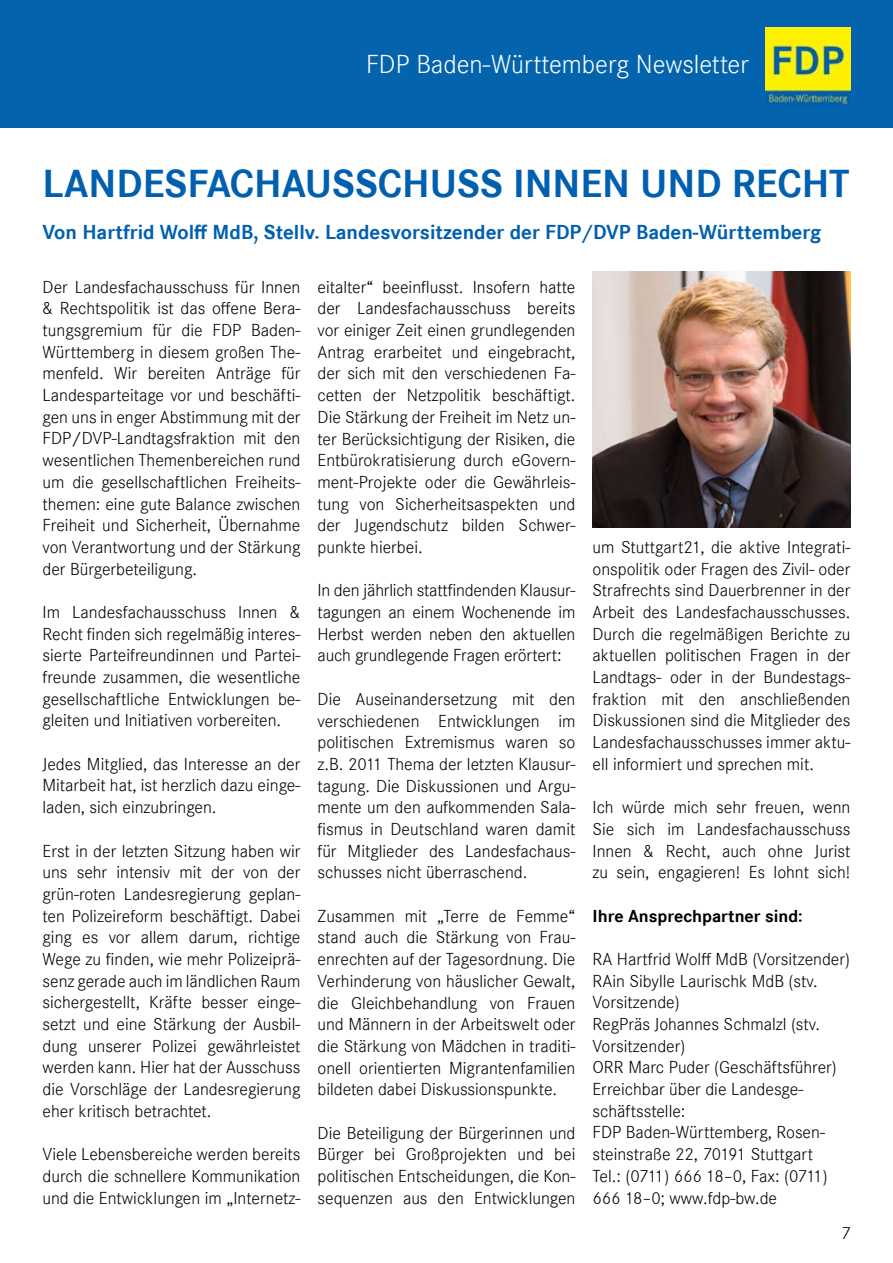
<style>
.page{position:relative;width:893px;height:1263px;background:#fff}
.page>*{position:absolute;margin:0;border:0;box-sizing:border-box;transform-origin:0 0}
.t1{font:700 40.5px "Corporate S";color:#0060af}
.t2{font:27px "Corporate S Ligh";color:#fff}
.t3{font:700 21px "Corporate S";color:#0060af}
.t4{font:18px/21.8px "Corporate S Ligh";color:#000;text-align:justify}
.t5{font:700 18px "Corporate S";color:#000}
</style>
<div class="page">
<div style="left:0;top:0;width:893px;height:128px;background:#0463ad"></div>
<img style="left:765px;top:28px;width:85px;height:77px">
<img style="left:592px;top:271px;width:258px;height:256px">
<h2 class="t2" style="left:366px;top:48px;width:384px">FDP Baden-Württemberg Newsletter</h2>
<h1 class="t1" style="left:43px;top:160px;width:809px">Landesfachausschuss Innen und Recht</h1>
<p class="t3" style="left:43px;top:220px;width:780px">Von Hartfrid Wolff MdB, Stellv. Landesvorsitzender der FDP/DVP Baden-Württemberg</p>
<p class="t4" style="left:43px;top:276px;width:259px">Der Landesfachausschuss für Innen &amp; Rechtspolitik ist das offene Bera&shy;tungsgremium für die FDP Baden-Württemberg in diesem großen The&shy;menfeld. Wir bereiten Anträge für Landesparteitage vor und beschäfti&shy;gen uns in enger Abstimmung mit der FDP/DVP-Landtagsfraktion mit den wesentlichen Themenbereichen rund um die gesellschaftlichen Freiheits&shy;themen: eine gute Balance zwischen Freiheit und Sicherheit, Übernahme von Verantwortung und der Stärkung der Bürgerbeteiligung.</p>
<p class="t4" style="left:43px;top:601px;width:259px">Im Landesfachausschuss Innen &amp; Recht finden sich regelmäßig interes&shy;sierte Parteifreundinnen und Partei&shy;freunde zusammen, die wesentliche gesellschaftliche Entwicklungen be&shy;gleiten und Initiativen vorbereiten.</p>
<p class="t4" style="left:43px;top:753px;width:259px">Jedes Mitglied, das Interesse an der Mitarbeit hat, ist herzlich dazu einge&shy;laden, sich einzubringen.</p>
<p class="t4" style="left:43px;top:840px;width:259px">Erst in der letzten Sitzung haben wir uns sehr intensiv mit der von der grün-roten Landesregierung geplan&shy;ten Polizeireform beschäftigt. Dabei ging es vor allem darum, richtige Wege zu finden, wie mehr Polizeiprä&shy;senz gerade auch im ländlichen Raum sichergestellt, Kräfte besser einge&shy;setzt und eine Stärkung der Ausbil&shy;dung unserer Polizei gewährleistet werden kann. Hier hat der Ausschuss die Vorschläge der Landesregierung eher kritisch betrachtet.</p>
<p class="t4" style="left:43px;top:1143px;width:259px">Viele Lebensbereiche werden bereits durch die schnellere Kommunikation und die Entwicklungen im „Internetz-</p>
<p class="t4" style="left:317px;top:276px;width:259px">eitalter“ beeinflusst. Insofern hatte der Landesfachausschuss bereits vor einiger Zeit einen grundlegenden Antrag erarbeitet und eingebracht, der sich mit den verschiedenen Fa&shy;cetten der Netzpolitik beschäftigt.<br>Die Stärkung der Freiheit im Netz un&shy;ter Berücksichtigung der Risiken, die Entbürokratisierung durch eGovern&shy;ment-Projekte oder die Gewährleis&shy;tung von Sicherheitsaspekten und der Jugendschutz bilden Schwer&shy;punkte hierbei.</p>
<p class="t4" style="left:317px;top:580px;width:259px">In den jährlich stattfindenden Klausur&shy;tagungen an einem Wochenende im Herbst werden neben den aktuellen auch grundlegende Fragen erörtert:</p>
<p class="t4" style="left:317px;top:688px;width:259px">Die Auseinandersetzung mit den verschiedenen Entwicklungen im politischen Extremismus waren so z.B. 2011 Thema der letzten Klausur&shy;tagung. Die Diskussionen und Argu&shy;mente um den aufkommenden Sala&shy;fismus in Deutschland waren damit für Mitglieder des Landesfachaus&shy;schusses nicht überraschend.</p>
<p class="t4" style="left:317px;top:905px;width:259px">Zusammen mit „Terre de Femme“ stand auch die Stärkung von Frau&shy;enrechten auf der Tagesordnung. Die Verhinderung von häuslicher Gewalt, die Gleichbehandlung von Frauen und Männern in der Arbeitswelt oder die Stärkung von Mädchen in traditi&shy;onell orientierten Migrantenfamilien bildeten dabei Diskussionspunkte.</p>
<p class="t4" style="left:317px;top:1122px;width:259px">Die Beteiligung der Bürgerinnen und Bürger bei Großprojekten und bei politischen Entscheidungen, die Kon&shy;sequenzen aus den Entwicklungen</p>
<p class="t4" style="left:592px;top:536px;width:259px">um Stuttgart21, die aktive Integrati&shy;onspolitik oder Fragen des Zivil- oder Strafrechts sind Dauerbrenner in der Arbeit des Landesfachausschusses.<br>Durch die regelmäßigen Berichte zu aktuellen politischen Fragen in der Landtags- oder in der Bundestags&shy;fraktion mit den anschließenden Diskussionen sind die Mitglieder des Landesfachausschusses immer aktu&shy;ell informiert und sprechen mit.</p>
<p class="t4" style="left:592px;top:796px;width:259px">Ich würde mich sehr freuen, wenn Sie sich im Landesfachausschuss Innen &amp; Recht, auch ohne Jurist zu sein, engagieren! Es lohnt sich!</p>
<p class="t5" style="left:592px;top:905px;width:212px">Ihre Ansprechpartner sind:</p>
<p class="t4" style="left:592px;top:948px;width:259px;text-align:left">RA Hartfrid Wolff MdB (Vorsitzender)<br>RAin Sibylle Laurischk MdB (stv.<br>Vorsitzende)<br>RegPräs Johannes Schmalzl (stv.<br>Vorsitzender)<br>ORR Marc Puder (Geschäftsführer)<br>Erreichbar über die Landesge&shy;schäftsstelle:<br>FDP Baden-Württemberg, Rosen&shy;steinstraße 22, 70191 Stuttgart<br>Tel.: (0711) 666 18–0, Fax: (0711)<br>666 18–0; www.fdp-bw.de</p>
<p class="t4" style="left:841px;top:1222px;width:11px">7</p>
</div>
